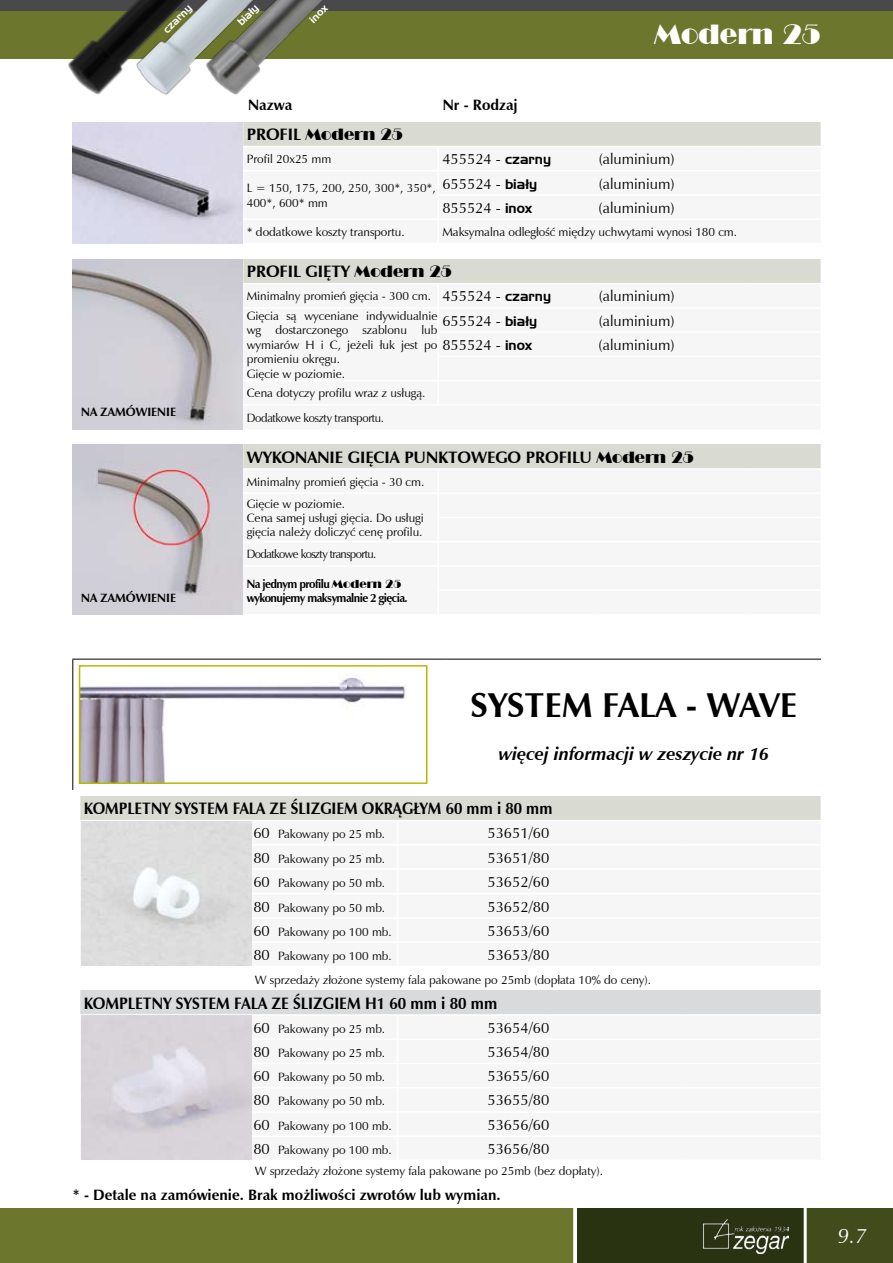
<style>
.page{position:relative;width:893px;height:1263px;background:#fff}
.page>*{position:absolute;margin:0;border:0;box-sizing:border-box;transform-origin:0 0}
.t1{font:700 34.5px "Zapf Humanist 601 L2";color:#000}
.t2{font:27px "Broadway L2";color:#fff}
.t3{font:italic 21px "Zapf Humanist 601 L2";color:#fff}
.t4{font:italic 700 18px "Zapf Humanist 601 L2";color:#000}
.t5{font:700 16.5px "Zapf Humanist 601 L2";color:#000}
.t6{font:700 16.5px "Zapf Humanist 601 L2";color:#000;scale:.92 1}
.t7{font:700 16.5px "Zapf Humanist 601 L2";color:#000;scale:.93 1}
.t8{font:15.75px "Broadway L2";color:#000}
.t9{font:15px "Zapf Humanist 601 L2";color:#000}
.t10{font:700 15px "Zapf Humanist 601 L2";color:#000}
.t11{font:12px/14.4px "Zapf Humanist 601 L2";color:#000}
.t12{font:700 12px/14.4px "Zapf Humanist 601 L2";letter-spacing:-.05em;color:#000;scale:.96 1}
.t13{font:12px "Zapf Humanist 601 L2";letter-spacing:-.05em;color:#000;scale:.96 1}
.t14{font:700 12px "Zapf Humanist 601 L2";color:#000}
.t15{font:10.5px "Handel Gothic L2";color:#fff}
.s1{font-family:"Zapf Humanist 601 L2";font-weight:700;font-size:16.5px}
.s2{font-family:"Handel Gothic BT";font-size:13.5px}
.s3{font-family:"Broadway L2";font-weight:400;font-size:15.75px}
.s4{font-size:15px}
.s5{font-family:"Broadway L2";font-weight:400;font-size:11.25px}
</style>
<div class="page">
<div style="left:0;top:1209px;width:575px;height:54px;background:#6d762d"></div>
<div style="left:577px;top:1209px;width:228px;height:54px;background:#293211"></div>
<div style="left:805px;top:1209px;width:88px;height:54px;background:#424b1c"></div>
<hr style="left:804px;top:1202px;width:3px;height:61px;background:#fff">
<hr style="left:573px;top:1205px;width:3px;height:58px;background:#fff">
<img style="left:704px;top:1219px;width:85px;height:35px">
<div style="left:0;top:0;width:893px;height:58px;background:#6d762d"></div>
<div style="left:0;top:0;width:893px;height:11px;background:#49494b"></div>
<img style="left:55px;top:15px;width:68px;height:80px">
<img style="left:271px;top:0;width:70px;height:59px">
<img style="left:123px;top:0;width:148px;height:95px">
<div style="left:243px;top:122px;width:578px;height:24px;background:#d9dbd2"></div>
<svg style="left:242px;top:122px;width:1px;height:121px"></svg>
<img style="left:72px;top:122px;width:170px;height:121px">
<div style="left:243px;top:259px;width:578px;height:25px;background:#d9dbd2"></div>
<hr style="left:242px;top:283px;width:196px;height:1px;background:#fff">
<hr style="left:751px;top:283px;width:71px;height:1px;background:#fff">
<svg style="left:242px;top:259px;width:1px;height:170px"></svg>
<hr style="left:242px;top:404px;width:196px;height:2px;background:#fff">
<hr style="left:594px;top:283px;width:157px;height:1px;background:#fff">
<hr style="left:438px;top:283px;width:156px;height:1px;background:#fff">
<img style="left:72px;top:259px;width:170px;height:170px">
<div style="left:243px;top:444px;width:578px;height:25px;background:#d9dbd2"></div>
<hr style="left:242px;top:468px;width:196px;height:2px;background:#fff">
<hr style="left:751px;top:468px;width:71px;height:2px;background:#fff">
<svg style="left:242px;top:444px;width:1px;height:170px"></svg>
<hr style="left:594px;top:468px;width:157px;height:2px;background:#fff">
<hr style="left:438px;top:468px;width:156px;height:2px;background:#fff">
<img style="left:72px;top:444px;width:170px;height:171px">
<hr style="left:72px;top:659px;width:375px;height:1px;background:#000">
<hr style="left:447px;top:659px;width:374px;height:1px;background:#000">
<hr style="left:72px;top:659px;width:1px;height:131px;background:#000">
<img style="left:82px;top:677px;width:324px;height:104px">
<div style="left:79px;top:665px;width:348px;height:119px;border:2px solid #b5ba00"></div>
<div style="left:80px;top:796px;width:741px;height:24px;background:#d9dbd2"></div>
<div style="left:80px;top:991px;width:741px;height:24px;background:#d9dadb"></div>
<hr style="left:79px;top:1014px;width:170px;height:2px;background:#fff">
<hr style="left:249px;top:1014px;width:148px;height:2px;background:#fff">
<hr style="left:397px;top:1014px;width:152px;height:2px;background:#fff">
<hr style="left:549px;top:1014px;width:136px;height:2px;background:#fff">
<hr style="left:685px;top:1014px;width:137px;height:2px;background:#fff">
<img style="left:81px;top:822px;width:170px;height:143px">
<p class="t15" style="left:160px;top:27px;width:37px;rotate:-45deg">czarny</p>
<p class="t15" style="left:234px;top:19px;width:27px;rotate:-45deg">biały</p>
<p class="t15" style="left:306px;top:16px;width:23px;rotate:-45deg">inox</p>
<h2 class="t2" style="left:654px;top:17px;width:168px">Modern 25</h2>
<p class="t10" style="left:248px;top:95px;width:46px">Nazwa</p>
<p class="t10" style="left:443px;top:95px;width:76px">Nr - Rodzaj</p>
<h3 class="t8" style="left:247px;top:124px;width:157px"><span class="s1">PROFIL</span> Modern 25</h3>
<p class="t11" style="left:247px;top:152px;width:86px">Profil 20x25 mm</p>
<p class="t9" style="left:442px;top:150px;width:110px">455524 - <span class="s2">czarny</span></p>
<p class="t9" style="left:599px;top:150px;width:77px">(aluminium)</p>
<p class="t11" style="left:247px;top:181px;width:191px">L = 150, 175, 200, 250, 300*, 350*,<br>400*, 600* mm</p>
<p class="t9" style="left:442px;top:174px;width:96px">655524 - <span class="s2">biały</span></p>
<p class="t9" style="left:599px;top:174px;width:77px">(aluminium)</p>
<p class="t9" style="left:442px;top:198px;width:91px">855524 - <span class="s2">inox</span></p>
<p class="t9" style="left:599px;top:198px;width:77px">(aluminium)</p>
<p class="t14" style="left:81px;top:404px;width:96px">NA ZAMÓWIENIE</p>
<p class="t14" style="left:81px;top:590px;width:96px">NA ZAMÓWIENIE</p>
<p class="t11" style="left:247px;top:224px;width:160px">* dodatkowe koszty transportu.</p>
<p class="t11" style="left:442px;top:224px;width:296px">Maksymalna odległość między uchwytami wynosi 180 cm.</p>
<h3 class="t5" style="left:247px;top:261px;width:207px">PROFIL GIĘTY <span class="s3">Modern 25</span></h3>
<p class="t11" style="left:247px;top:289px;width:306px">Minimalny promień gięcia - 300 cm. <span class="s4">455524 -</span> <span class="s2">czarny</span></p>
<p class="t9" style="left:599px;top:287px;width:77px">(aluminium)</p>
<p class="t11" style="left:247px;top:309px;width:192px">Gięcia są wyceniane indywidualnie wg dostarczonego szablonu lub wymiarów H i C, jeżeli łuk jest po promieniu okręgu.<br>Gięcie w poziomie.</p>
<p class="t9" style="left:442px;top:311px;width:96px">655524 - <span class="s2">biały</span></p>
<p class="t9" style="left:599px;top:311px;width:77px">(aluminium)</p>
<p class="t9" style="left:442px;top:335px;width:91px">855524 - <span class="s2">inox</span></p>
<p class="t9" style="left:599px;top:335px;width:77px">(aluminium)</p>
<p class="t11" style="left:247px;top:381px;width:180px;line-height:24.8px">Cena dotyczy profilu wraz z usługą.<br>Dodatkowe koszty transportu.</p>
<h3 class="t5" style="left:247px;top:446px;width:448px">WYKONANIE GIĘCIA PUNKTOWEGO PROFILU <span class="s3">Modern 25</span></h3>
<p class="t11" style="left:247px;top:470px;width:179px;line-height:21.9px">Minimalny promień gięcia - 30 cm.<br>Gięcie w poziomie.</p>
<p class="t11" style="left:247px;top:511px;width:178px">Cena samej usługi gięcia. Do usługi gięcia należy doliczyć cenę profilu.</p>
<p class="t13" style="left:247px;top:547px;width:136px">Dodatkowe koszty transportu.</p>
<p class="t12" style="left:247px;top:576px;width:169px">Na jednym profilu <span class="s5">Modern 25 </span>wykonujemy maksymalnie 2 gięcia.</p>
<h1 class="t1" style="left:471px;top:682px;width:40px">System</h1>
<h1 class="t1" style="left:602px;top:682px;width:197px">FALA - WAVE</h1>
<h3 class="t4" style="left:499px;top:742px;width:272px">więcej informacji w zeszycie nr 16</h3>
<h3 class="t6" style="left:84px;top:798px;width:511px">KOMPLETNY SYSTEM FALA ZE ŚLIZGIEM OKRĄGŁYM 60 mm i 80 mm</h3>
<p class="t11" style="left:253px;top:827px;width:133px"><span class="s4">60</span> Pakowany po 25 mb.</p>
<p class="t9" style="left:487px;top:824px;width:63px">53651/60</p>
<p class="t11" style="left:253px;top:851px;width:133px"><span class="s4">80</span> Pakowany po 25 mb.</p>
<p class="t9" style="left:487px;top:848px;width:63px">53651/80</p>
<p class="t11" style="left:253px;top:876px;width:133px"><span class="s4">60</span> Pakowany po 50 mb.</p>
<p class="t9" style="left:487px;top:872px;width:63px">53652/60</p>
<p class="t11" style="left:253px;top:900px;width:133px"><span class="s4">80</span> Pakowany po 50 mb.</p>
<p class="t9" style="left:487px;top:897px;width:63px">53652/80</p>
<p class="t11" style="left:253px;top:924px;width:140px"><span class="s4">60</span> Pakowany po 100 mb.</p>
<p class="t9" style="left:487px;top:921px;width:63px">53653/60</p>
<p class="t11" style="left:253px;top:949px;width:140px"><span class="s4">80</span> Pakowany po 100 mb.</p>
<p class="t9" style="left:487px;top:945px;width:63px">53653/80</p>
<p class="t11" style="left:255px;top:972px;width:398px">W sprzedaży złożone systemy fala pakowane po 25mb (dopłata 10% do ceny).</p>
<h3 class="t7" style="left:84px;top:992px;width:446px">KOMPLETNY SYSTEM FALA ZE ŚLIZGIEM H1 60 mm i 80 mm</h3>
<p class="t11" style="left:253px;top:1021px;width:133px"><span class="s4">60</span> Pakowany po 25 mb.</p>
<p class="t9" style="left:487px;top:1018px;width:63px">53654/60</p>
<p class="t11" style="left:253px;top:1045px;width:133px"><span class="s4">80</span> Pakowany po 25 mb.</p>
<p class="t9" style="left:487px;top:1042px;width:63px">53654/80</p>
<p class="t11" style="left:253px;top:1070px;width:133px"><span class="s4">60</span> Pakowany po 50 mb.</p>
<p class="t9" style="left:487px;top:1066px;width:63px">53655/60</p>
<p class="t11" style="left:253px;top:1094px;width:133px"><span class="s4">80</span> Pakowany po 50 mb.</p>
<p class="t9" style="left:487px;top:1091px;width:63px">53655/80</p>
<p class="t11" style="left:253px;top:1118px;width:140px"><span class="s4">60</span> Pakowany po 100 mb.</p>
<p class="t9" style="left:487px;top:1115px;width:63px">53656/60</p>
<p class="t11" style="left:253px;top:1142px;width:140px"><span class="s4">80</span> Pakowany po 100 mb.</p>
<p class="t9" style="left:487px;top:1139px;width:63px">53656/80</p>
<p class="t11" style="left:255px;top:1163px;width:350px">W sprzedaży złożone systemy fala pakowane po 25mb (bez dopłaty).</p>
<p class="t10" style="left:72px;top:1185px;width:430px">* - Detale na zamówienie. Brak możliwości zwrotów lub wymian.</p>
<h3 class="t3" style="left:838px;top:1223px;width:30px">9.7</h3>
</div>
